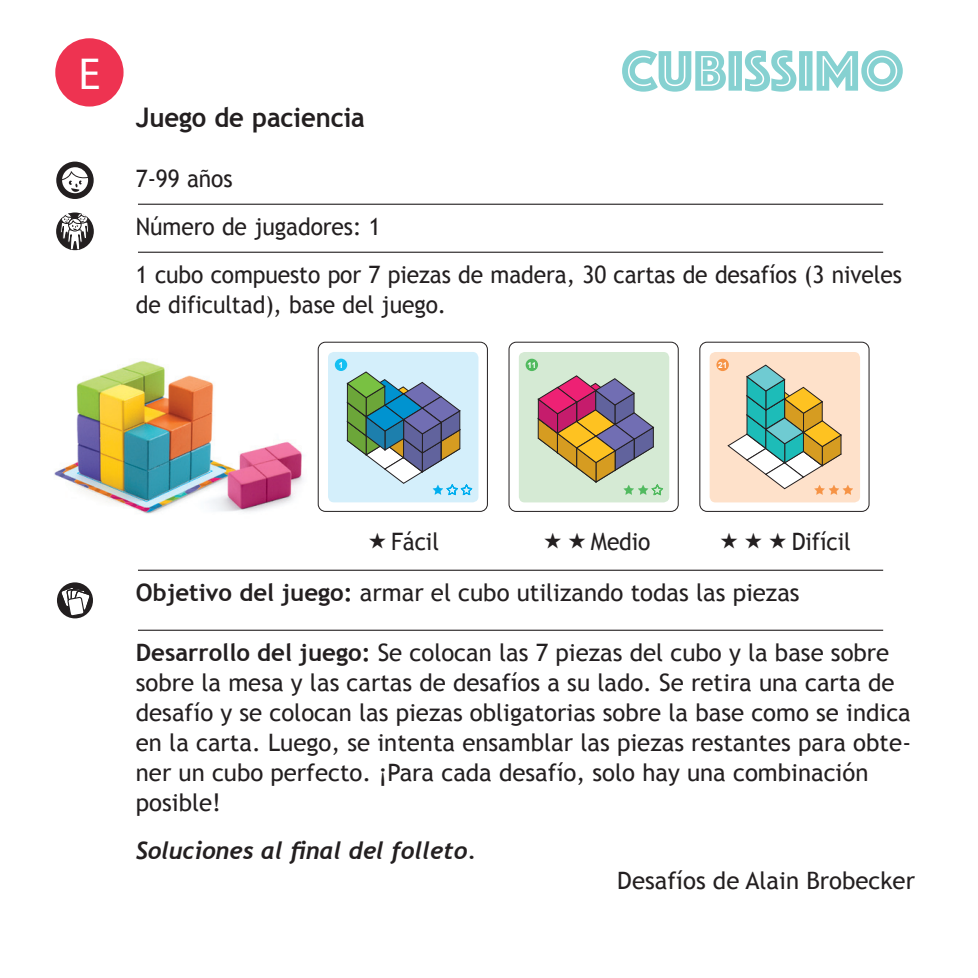
<style>
.page{position:relative;width:978px;height:978px;background:#fff}
.page>*{position:absolute;margin:0;border:0;box-sizing:border-box;transform-origin:0 0}
.t1{font:59.1px "Phosphate Inline";color:#86d1d1}
.t2{font:45px "Myriad Pro";color:#fff}
.t3{font:700 27px "Trebuchet MS";letter-spacing:-.005em;color:#231f20;scale:.95 1}
.t4{font:24px/30px "Trebuchet MS";color:#231f20}
.t5{font:24px/48px "Trebuchet MS";color:#231f20;scale:.95 1}
.t6{font:italic 700 24px "Trebuchet";color:#231f20}
.t7{font:700 8.4px "Arial";color:#fff}
.t8{font:700 8.1px "Arial";color:#fff}
.s1{font-weight:700}
</style>
<div class="page">
<div style="left:328px;top:352px;width:150px;height:150px;background:#d4effb;border-radius:6px"></div>
<div style="left:318px;top:342px;width:170px;height:170px;border:1px solid #231f20;border-radius:7px"></div>
<div style="left:335px;top:359px;width:12px;height:12px;background:#15c0f2;border-radius:50%"></div>
<svg style="left:347px;top:372px;width:126px;height:124px"></svg>
<div style="left:519px;top:352px;width:150px;height:150px;background:#d5ead4;border-radius:6px"></div>
<svg style="left:538px;top:376px;width:125px;height:120px"></svg>
<div style="left:509px;top:342px;width:170px;height:170px;border:1px solid #231f20;border-radius:7px"></div>
<div style="left:526px;top:359px;width:12px;height:12px;background:#51ba5f;border-radius:50%"></div>
<div style="left:710px;top:352px;width:150px;height:150px;background:#fee1ca;border-radius:6px"></div>
<div style="left:699px;top:342px;width:170px;height:170px;border:1px solid #231f20;border-radius:7px"></div>
<div style="left:716px;top:359px;width:13px;height:12px;background:#f69345;border-radius:50%"></div>
<svg style="left:728px;top:365px;width:125px;height:130px"></svg>
<img style="left:54px;top:361px;width:250px;height:153px">
<div style="left:55px;top:38px;width:69px;height:69px;background:#ee3351;border-radius:50%"></div>
<hr style="left:138px;top:204px;width:745px;height:1px;background:#231f20">
<hr style="left:138px;top:252px;width:745px;height:1px;background:#231f20">
<hr style="left:138px;top:570px;width:745px;height:1px;background:#231f20">
<hr style="left:138px;top:630px;width:745px;height:1px;background:#231f20">
<div style="left:56px;top:212px;width:38px;height:38px;background:#231f20;border-radius:50%"></div>
<svg style="left:60px;top:212px;width:29px;height:38px"></svg>
<svg style="left:56px;top:162px;width:38px;height:37px"></svg>
<svg style="left:57px;top:582px;width:36px;height:36px"></svg>
<svg style="left:59px;top:586px;width:32px;height:31px"></svg>
<h2 class="t2" style="left:78px;top:50px;width:24px">E</h2>
<h1 class="t1" style="left:621px;top:29px;width:285px">CUBISSIMO</h1>
<p class="t3" style="left:136px;top:100px;width:243px">Juego de paciencia</p>
<p class="t5" style="left:136px;top:155px;width:808px">7-99 años<br>Número de jugadores: 1<br>1 cubo compuesto por 7 piezas de madera, 30 cartas de desafíos (3 niveles</p>
<p class="t5" style="left:136px;top:281px;width:328px">de dificultad), base del juego.</p>
<p class="t7" style="left:339px;top:359px;width:6px">1</p>
<p class="t8" style="left:528px;top:360px;width:10px">11</p>
<p class="t8" style="left:718px;top:360px;width:11px">21</p>
<p class="t5" style="left:391px;top:518px;width:52px">Fácil</p>
<p class="t5" style="left:591px;top:518px;width:64px">Medio</p>
<p class="t5" style="left:792px;top:518px;width:64px">Difícil</p>
<p class="t4" style="left:136px;top:578px;width:665px"><span class="s1">Objetivo del juego:</span> armar el cubo utilizando todas las piezas</p>
<p class="t4" style="left:136px;top:638px;width:777px"><span class="s1">Desarrollo del juego:</span> Se colocan las 7 piezas del cubo y la base sobre sobre la mesa y las cartas de desafíos a su lado. Se retira una carta de desafío y se colocan las piezas obligatorias sobre la base como se indica en la carta. Luego, se intenta ensamblar las piezas restantes para obte&shy;ner un cubo perfecto. ¡Para cada desafío, solo hay una combinación posible!</p>
<p class="t6" style="left:136px;top:836px;width:342px">Soluciones al final del folleto.</p>
<p class="t4" style="left:617px;top:866px;width:299px">Desafíos de Alain Brobecker</p>
</div>
